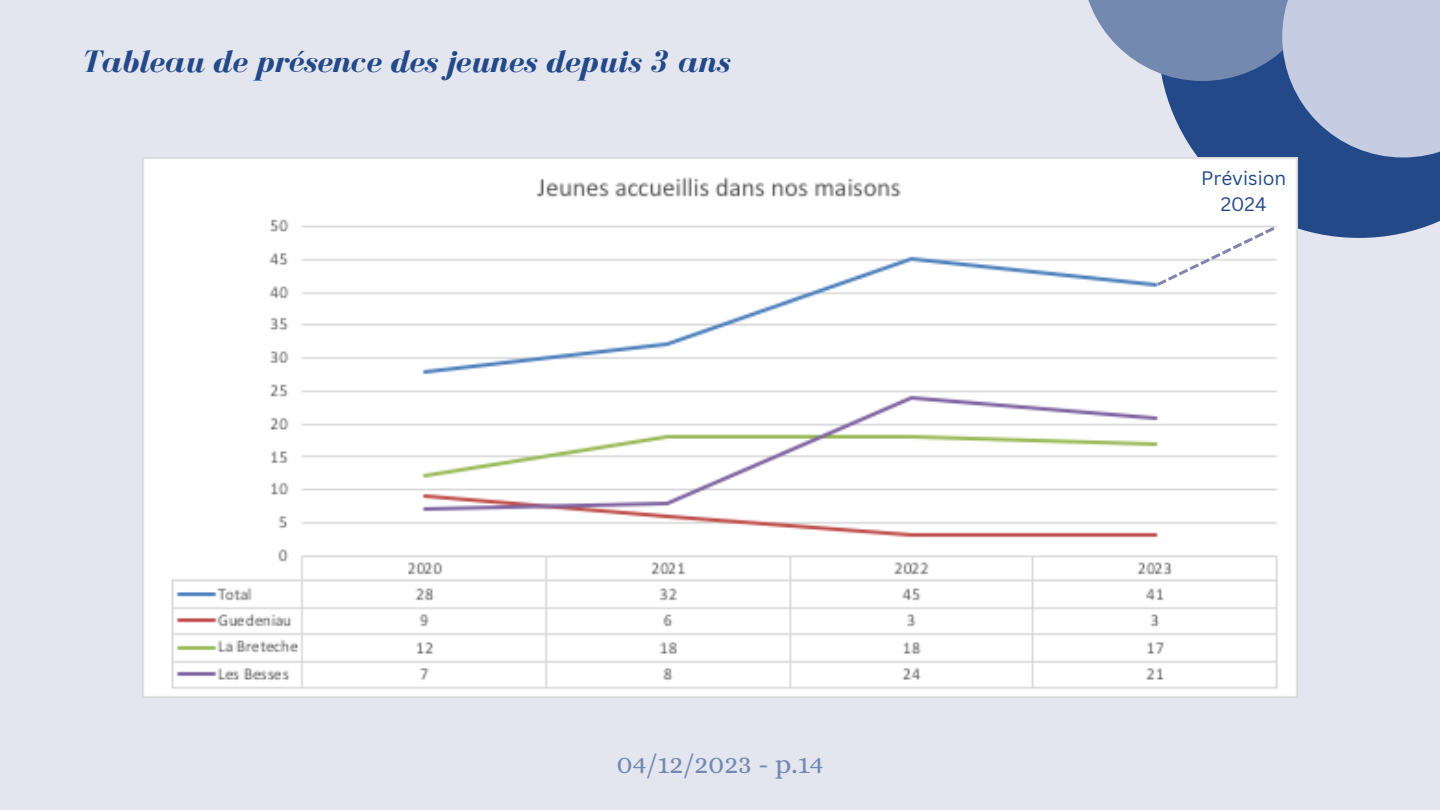
<style>
.page{position:relative;width:1440px;height:810px;background:#e3e5ef}
.page>*{position:absolute;margin:0;border:0;box-sizing:border-box;transform-origin:0 0}
.t1{font:italic 700 32px "Bodoni FLF";color:#234988}
.t2{font:28px "Alice";color:#7389b0}
.t3{font:19px "Canva Sans";color:#234988}
</style>
<div class="page">
<div style="left:1158px;top:0;width:282px;height:238px;background:#234988"></div>
<svg style="left:1088px;top:0;width:194px;height:81px;fill:#7389b0"></svg>
<div style="left:1282px;top:0;width:158px;height:157px;background:#c6cde3"></div>
<img style="left:142px;top:158px;width:1156px;height:540px">
<svg style="left:1157px;top:227px;width:118px;height:59px;background:#f8f8f9"></svg>
<p class="t1" style="left:81px;top:44px;width:650px">Tableau de présence des jeunes depuis 3 ans</p>
<p class="t2" style="left:616px;top:747px;width:209px">04/12/2023 - p.14</p>
<p class="t3" style="left:1201px;top:165px;width:87px">Prévision</p>
<p class="t3" style="left:1221px;top:191px;width:47px">2024</p>
</div>
